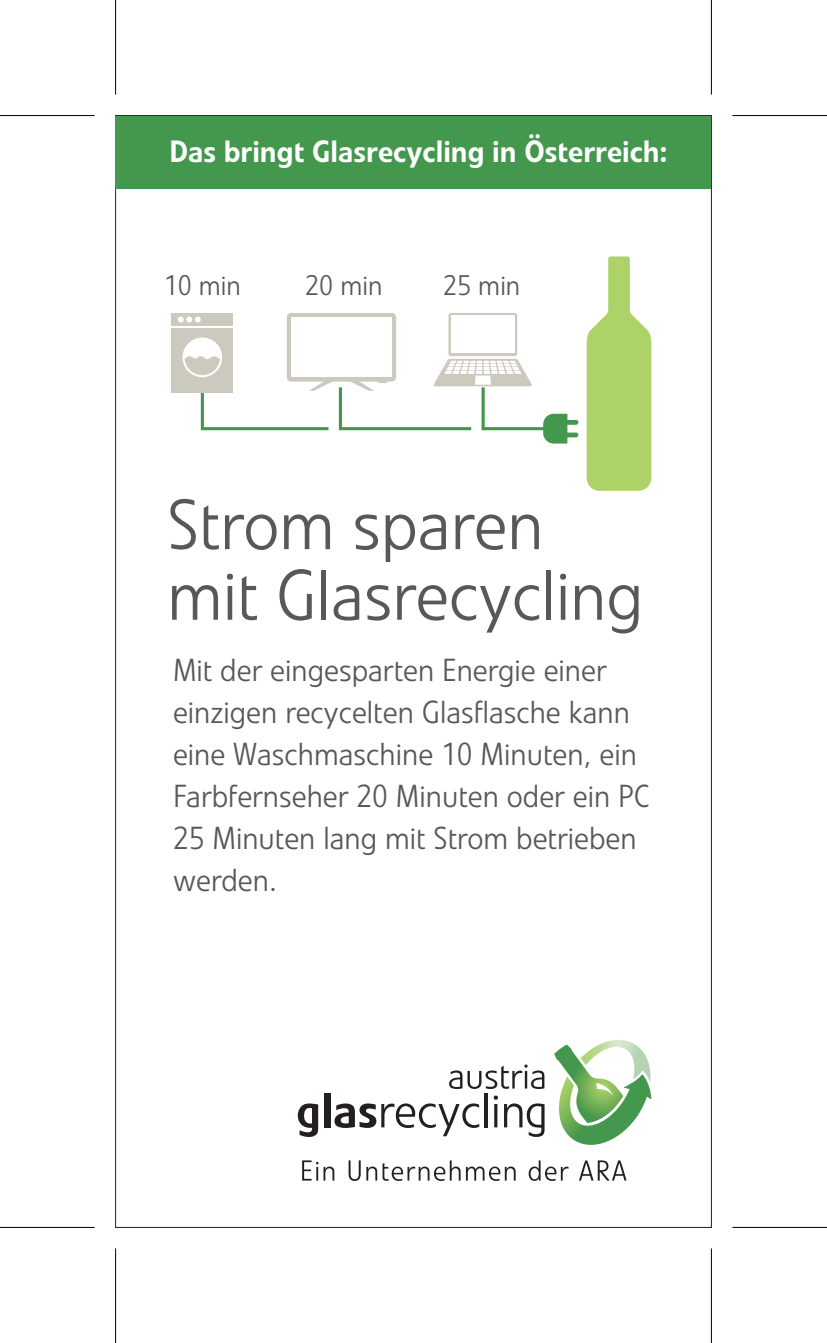
<style>
.page{position:relative;width:827px;height:1343px;background:#fff}
.page>*{position:absolute;margin:0;border:0;box-sizing:border-box;transform-origin:0 0}
.t1{font:300 70.7px/70.7px "Veto LT Pro";color:#57585a}
.t2{font:300 31.5px/42px "Veto LT Pro";color:#57585a}
.t3{font:500 30.45px "Veto LT Pro";color:#fff}
.t4{font:300 28px "Veto LT Pro";color:#57585a}
</style>
<div class="page">
<div style="left:116px;top:116px;width:595px;height:72px;background:#44984d"></div>
<svg style="left:449px;top:1064px;width:95px;height:24px"></svg>
<svg style="left:298px;top:1103px;width:20px;height:34px"></svg>
<div style="left:323px;top:1092px;width:7px;height:35px;background:#231f20"></div>
<svg style="left:334px;top:1103px;width:145px;height:33px"></svg>
<hr style="left:484px;top:1092px;width:3px;height:35px;background:#231f20">
<svg style="left:493px;top:1095px;width:4px;height:32px"></svg>
<svg style="left:504px;top:1103px;width:40px;height:34px"></svg>
<svg style="left:554px;top:1040px;width:97px;height:105px"></svg>
<svg style="left:302px;top:1160px;width:32px;height:20px"></svg>
<svg style="left:348px;top:1160px;width:12px;height:20px"></svg>
<svg style="left:366px;top:1160px;width:94px;height:20px"></svg>
<svg style="left:466px;top:1166px;width:49px;height:14px"></svg>
<svg style="left:528px;top:1160px;width:40px;height:20px"></svg>
<svg style="left:579px;top:1160px;width:47px;height:20px"></svg>
<svg style="left:586px;top:256px;width:65px;height:235px"></svg>
<div style="left:171px;top:327px;width:62px;height:65px;background:#ccc9be"></div>
<div style="left:171px;top:313px;width:62px;height:12px;background:#ccc9be"></div>
<div style="left:182px;top:337px;width:40px;height:40px;background:#fff;border-radius:50%"></div>
<svg style="left:178px;top:316px;width:23px;height:6px"></svg>
<svg style="left:448px;top:313px;width:69px;height:43px"></svg>
<div style="left:451px;top:316px;width:63px;height:37px;background:#fff"></div>
<div style="left:287px;top:313px;width:109px;height:68px;background:#ccc9be;border-radius:4px"></div>
<div style="left:291px;top:317px;width:100px;height:60px;background:#fff"></div>
<svg style="left:184px;top:356px;width:394px;height:87px"></svg>
<div style="left:0;top:113px;width:94px;height:5px;background:#f6f6f6"></div>
<div style="left:732px;top:113px;width:94px;height:5px;background:#f6f6f6"></div>
<svg style="left:0;top:1227px;width:94px;height:1px"></svg>
<svg style="left:732px;top:1227px;width:94px;height:1px"></svg>
<svg style="left:116px;top:0;width:1px;height:94px"></svg>
<svg style="left:116px;top:1248px;width:1px;height:94px"></svg>
<svg style="left:711px;top:0;width:1px;height:94px"></svg>
<svg style="left:711px;top:1248px;width:1px;height:94px"></svg>
<hr style="left:0;top:115px;width:94px;height:1px;background:#000">
<hr style="left:732px;top:115px;width:94px;height:1px;background:#000">
<hr style="left:0;top:1226px;width:94px;height:1px;background:#000">
<hr style="left:732px;top:1226px;width:94px;height:1px;background:#000">
<hr style="left:115px;top:0;width:1px;height:94px;background:#000">
<hr style="left:115px;top:1248px;width:1px;height:94px;background:#000">
<hr style="left:710px;top:0;width:1px;height:94px;background:#000">
<hr style="left:710px;top:1248px;width:1px;height:94px;background:#000">
<p class="t3" style="left:169px;top:132px;width:499px">Das bringt Glasrecycling in Österreich:</p>
<p class="t4" style="left:164px;top:269px;width:79px">10 min</p>
<p class="t4" style="left:305px;top:269px;width:79px">20 min</p>
<p class="t4" style="left:443px;top:269px;width:79px">25 min</p>
<h1 class="t1" style="left:167px;top:490px;width:477px">Strom sparen mit Glasrecycling</h1>
<p class="t2" style="left:173px;top:649px;width:478px">Mit der eingesparten Energie einer einzigen recycelten Glasflasche kann eine Waschmaschine 10 Minuten, ein<br>Farbfernseher 20 Minuten oder ein PC<br>25 Minuten lang mit Strom betrieben werden.</p>
</div>
